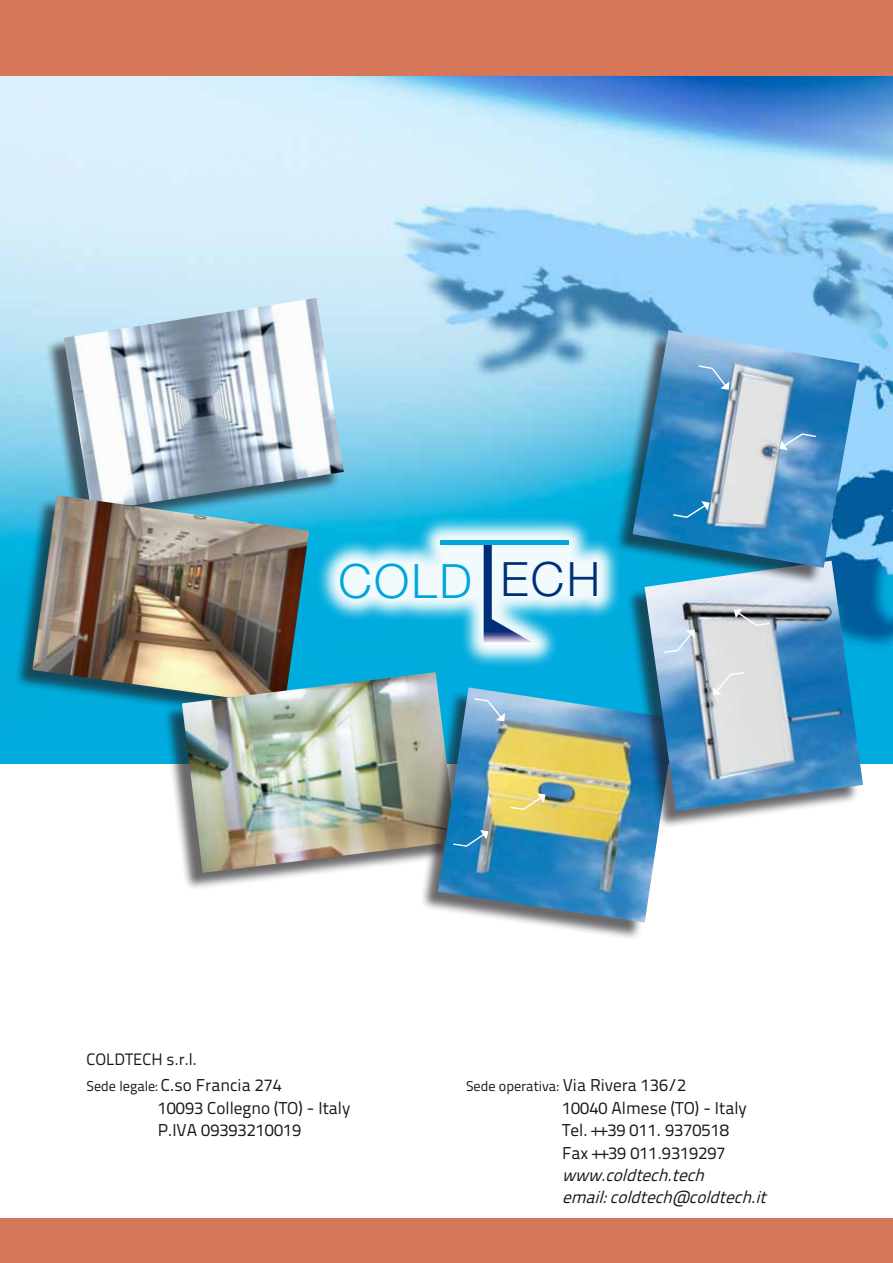
<style>
.page{position:relative;width:893px;height:1263px;background:#fff}
.page>*{position:absolute;margin:0;border:0;box-sizing:border-box;transform-origin:0 0}
.t1{font:300 47.4px "Helvetica Neue";letter-spacing:.05em;color:#00a5db}
.t2{font:17.1px/22.8px "Titillium Text 14 L 400 wt";color:#1a171c}
.t3{font:italic 17.1px/21.9px "Titillium Text 14 L 400 wt";color:#1a171c}
.t4{font:16.5px "Titillium Text 14 L 400 wt";color:#1a171c}
.t5{font:14.1px "Titillium Text 14 L 400 wt";color:#1a171c}
.s1{color:#002f79}
.s2{font-size:14.1px}
.s3{font-size:17.1px}
</style>
<div class="page">
<div style="left:0;top:0;width:893px;height:111px;background:#d77759"></div>
<div style="left:0;top:1218px;width:893px;height:45px;background:#d77759"></div>
<img style="left:0;top:77px;width:893px;height:687px">
<div style="left:316px;top:516px;width:305px;height:153px;background:#fff;opacity:.95"></div>
<svg style="left:446px;top:545px;width:90px;height:99px"></svg>
<div style="left:440px;top:540px;width:129px;height:5px;background:#00a5db"></div>
<div style="left:45px;top:300px;width:295px;height:230px;background:#1a171c;opacity:.65"></div>
<img style="left:64px;top:298px;width:280px;height:214px">
<div style="left:14px;top:497px;width:292px;height:226px;background:#1a171c;opacity:.65"></div>
<img style="left:32px;top:495px;width:277px;height:210px">
<div style="left:163px;top:674px;width:290px;height:216px;background:#1a171c;opacity:.65"></div>
<img style="left:182px;top:672px;width:274px;height:201px">
<div style="left:419px;top:690px;width:253px;height:250px;background:#1a171c;opacity:.65"></div>
<img style="left:438px;top:687px;width:234px;height:236px">
<svg style="left:473px;top:697px;width:32px;height:24px"></svg>
<svg style="left:509px;top:793px;width:37px;height:18px"></svg>
<svg style="left:452px;top:830px;width:36px;height:17px"></svg>
<div style="left:626px;top:563px;width:234px;height:266px;background:#1a171c;opacity:.65"></div>
<img style="left:645px;top:561px;width:218px;height:250px">
<svg style="left:662px;top:630px;width:33px;height:24px"></svg>
<svg style="left:713px;top:671px;width:33px;height:24px"></svg>
<svg style="left:734px;top:609px;width:37px;height:18px"></svg>
<div style="left:614px;top:332px;width:242px;height:253px;background:#1a171c;opacity:.65"></div>
<img style="left:632px;top:330px;width:228px;height:238px">
<svg style="left:697px;top:364px;width:32px;height:26px"></svg>
<svg style="left:779px;top:433px;width:38px;height:17px"></svg>
<svg style="left:672px;top:501px;width:38px;height:18px"></svg>
<h1 class="t1" style="left:338px;top:552px;width:263px">COLD <span class="s1">ECH</span></h1>
<p class="t4" style="left:87px;top:1049px;width:112px">COLDTECH s.r.l.</p>
<p class="t2" style="left:87px;top:1073px;width:197px"><span class="s2">Sede legale:</span> C.so Francia 274</p>
<p class="t5" style="left:466px;top:1077px;width:222px">Sede operativa: <span class="s3">Via Rivera 136/2</span></p>
<p class="t2" style="left:158px;top:1096px;width:194px">10093 Collegno (TO) - Italy</p>
<p class="t2" style="left:562px;top:1096px;width:186px">10040 Almese (TO) - Italy</p>
<p class="t2" style="left:158px;top:1119px;width:145px">P.IVA 09393210019</p>
<p class="t2" style="left:562px;top:1119px;width:168px">Tel. ++39 011. 9370518<br>Fax ++39 011.9319297</p>
<p class="t3" style="left:562px;top:1164px;width:211px">www.coldtech.tech email:coldtech@coldtech.it</p>
</div>
